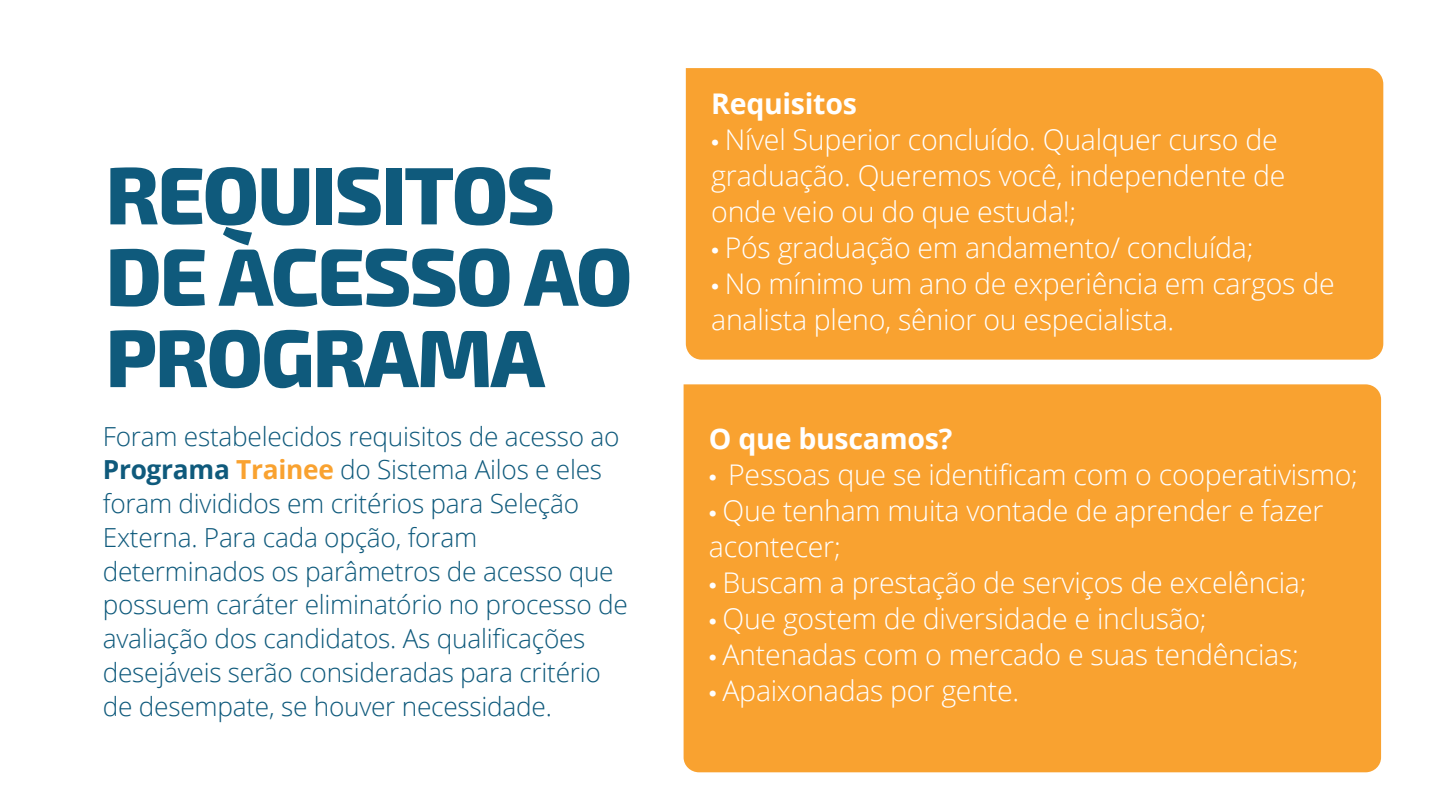
<style>
.page{position:relative;width:1433px;height:810px;background:#fff}
.page>*{position:absolute;margin:0;border:0;box-sizing:border-box;transform-origin:0 0}
.t1{font:800 81.38px/81.4px "Exo 2";letter-spacing:-.025em;color:#0f5a7c}
.t2{font:300 28.5px/36px "Open Sans";letter-spacing:-.01em;color:#fff}
.t3{font:700 28.5px "Open Sans";letter-spacing:-.01em;color:#fff}
.t4{font:300 26.25px/33.8px "Open Sans";letter-spacing:-.01em;color:#0f5a7c}
.s1{font-weight:700}
.s2{font-weight:700;color:#f9a230}
.s3{font-family:"Myriad Pro";font-weight:400}
</style>
<div class="page">
<div style="left:686px;top:68px;width:697px;height:292px;background:#f9a230"></div>
<div style="left:683px;top:384px;width:698px;height:388px;background:#f9a230"></div>
<h1 class="t1" style="left:105px;top:157px;width:528px">REQUISITOS<br>DE ACESSO AO<br>PROGRAMA</h1>
<p class="t4" style="left:103px;top:418px;width:526px">Foram estabelecidos requisitos de acesso ao <span class="s1">Programa</span> <span class="s2">Trainee</span> do Sistema Ailos e eles foram divididos em critérios para Seleção Externa. Para cada opção, foram determinados os parâmetros de acesso que possuem caráter eliminatório no processo de avaliação dos candidatos. As qualificações desejáveis serão consideradas para critério de desempate, se houver necessidade.</p>
<p class="t3" style="left:711px;top:84px;width:147px">Requisitos</p>
<p class="t2" style="left:711px;top:121px;width:576px"><span class="s3">•</span> Nível Superior concluído. Qualquer curso de graduação. Queremos você, independente de onde veio ou do que estuda!;</p>
<p class="t2" style="left:711px;top:229px;width:544px"><span class="s3">•</span> Pós graduação em andamento/ concluída;</p>
<p class="t2" style="left:711px;top:265px;width:625px"><span class="s3">•</span> No mínimo um ano de experiência em cargos de analista pleno, sênior ou especialista.</p>
<p class="t3" style="left:709px;top:418px;width:245px">O que buscamos?</p>
<p class="t2" style="left:709px;top:456px;width:650px"><span class="s3">•</span> Pessoas que se identificam com o cooperativismo;</p>
<p class="t2" style="left:709px;top:492px;width:616px"><span class="s3">•</span> Que tenham muita vontade de aprender e fazer acontecer;</p>
<p class="t2" style="left:709px;top:564px;width:599px"><span class="s3">•</span> Buscam a prestação de serviços de excelência;</p>
<p class="t2" style="left:709px;top:600px;width:499px"><span class="s3">•</span> Que gostem de diversidade e inclusão;</p>
<p class="t2" style="left:709px;top:636px;width:591px"><span class="s3">•</span> Antenadas com o mercado e suas tendências;</p>
<p class="t2" style="left:709px;top:672px;width:312px"><span class="s3">•</span> Apaixonadas por gente.</p>
</div>
